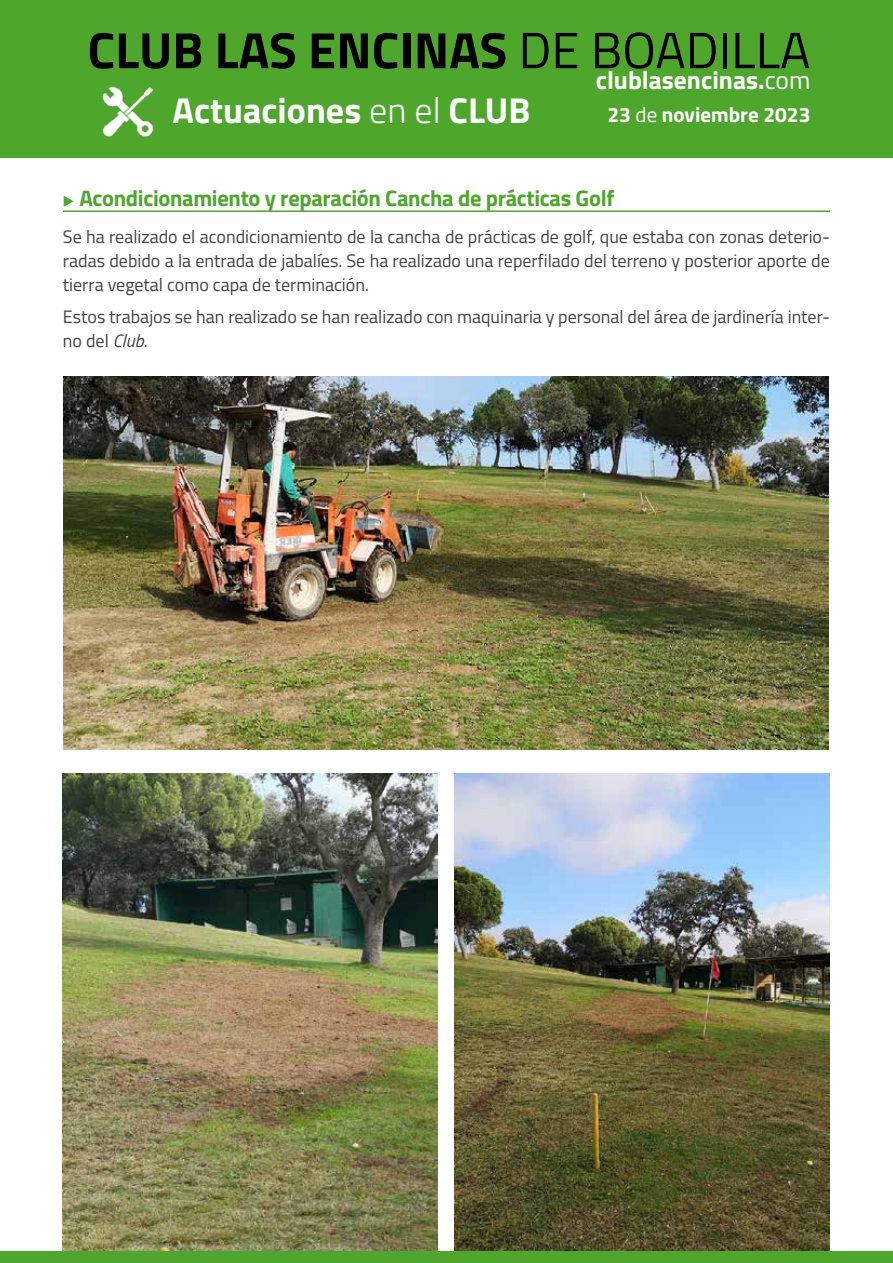
<style>
.page{position:relative;width:893px;height:1263px;background:#fff}
.page>*{position:absolute;margin:0;border:0;box-sizing:border-box;transform-origin:0 0}
.t1{font:700 51px "Titillium Web";color:#000}
.t2{font:700 36px "Titillium Web";color:#fff}
.t3{font:700 25.5px "Titillium Web";color:#fff}
.t4{font:700 22.5px "Titillium Web";letter-spacing:-.015em;color:#4ea62c}
.t5{font:700 21px "Titillium Web";color:#fff}
.t6{font:18px/24px "Titillium Web";color:#434141;text-align:justify}
.s1{font-weight:400}
.s2{font-weight:300}
.s3{font-style:italic}
</style>
<div class="page">
<div style="left:0;top:1251px;width:893px;height:12px;background:#4ea62c"></div>
<div style="left:0;top:0;width:893px;height:157px;background:#4ea62c"></div>
<img style="left:102px;top:86px;width:52px;height:51px">
<hr style="left:63px;top:210px;width:767px;height:2px;background:#4ea62c">
<img style="left:64px;top:376px;width:764px;height:373px">
<img style="left:63px;top:774px;width:375px;height:477px">
<img style="left:455px;top:774px;width:375px;height:477px">
<h1 class="t1" style="left:87px;top:11px;width:724px">CLUB LAS ENCINAS <span class="s1">DE BOADILLA</span></h1>
<h3 class="t3" style="left:596px;top:61px;width:216px">clublasencinas.<span class="s1">com</span></h3>
<h2 class="t2" style="left:173px;top:83px;width:359px">Actuaciones <span class="s2">en el</span> CLUB</h2>
<p class="t5" style="left:607px;top:99px;width:204px">23 <span class="s1">de</span> noviembre 2023</p>
<p class="t4" style="left:63px;top:181px;width:553px">◆ Acondicionamiento y reparación Cancha de prácticas Golf</p>
<p class="t6" style="left:63px;top:224px;width:768px">Se ha realizado el acondicionamiento de la cancha de prácticas de golf, que estaba con zonas deterio&shy;radas debido a la entrada de jabalíes. Se ha realizado una reperfilado del terreno y posterior aporte de tierra vegetal como capa de terminación.</p>
<p class="t6" style="left:63px;top:304px;width:768px">Estos trabajos se han realizado se han realizado con maquinaria y personal del área de jardinería inter&shy;no del <span class="s3">Club</span>.</p>
</div>
